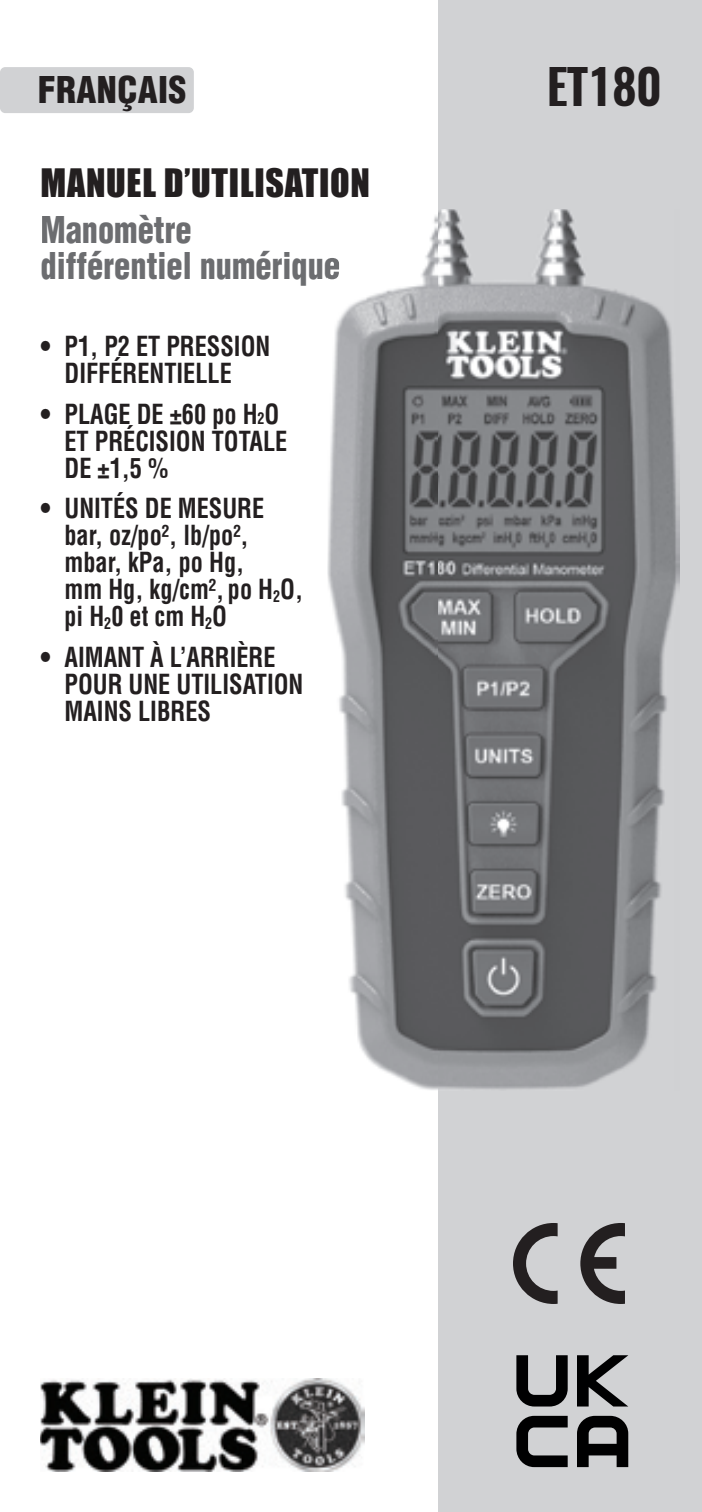
<style>
.page{position:relative;width:702px;height:1512px;background:#fff}
.page>*{position:absolute;margin:0;border:0;box-sizing:border-box;transform-origin:0 0}
.t1{font:600 48px "Oswald";letter-spacing:-.01em;color:#231f20}
.t2{font:900 condensed 36px/36px "Helvetica LT Std";color:#6c6d70;scale:.9 1}
.t3{font:36px "Impact";letter-spacing:.02em;color:#231f20}
.t4{font:900 condensed 36px "Helvetica LT Std";letter-spacing:.01em;color:#231f20}
.t5{font:700 condensed 27px/27px "Helvetica LT Std";color:#231f20;scale:.9 1}
.s1{font-size:15.6px}
</style>
<div class="page">
<div style="left:438px;top:0;width:264px;height:1512px;background:#d1d2d4"></div>
<img style="left:40px;top:1379px;width:324px;height:93px">
<img style="left:327px;top:209px;width:352px;height:881px">
<div style="left:0;top:67px;width:194px;height:46px;background:#d1d2d4;border-radius:5px"></div>
<img style="left:327px;top:251px;width:12px;height:34px">
<svg style="left:513px;top:1223px;width:112px;height:81px"></svg>
<svg style="left:516px;top:1355px;width:52px;height:52px"></svg>
<svg style="left:577px;top:1355px;width:51px;height:52px"></svg>
<svg style="left:516px;top:1416px;width:52px;height:51px"></svg>
<svg style="left:577px;top:1416px;width:51px;height:51px"></svg>
<h2 class="t4" style="left:38px;top:67px;width:150px">FRANÇAIS</h2>
<h1 class="t1" style="left:547px;top:53px;width:116px">ET180</h1>
<h2 class="t3" style="left:40px;top:155px;width:331px">MANUEL D’UTILISATION</h2>
<h2 class="t2" style="left:40px;top:211px;width:334px">Manomètre différentiel numérique</h2>
<p class="t5" style="left:40px;top:333px;width:257px;text-align:center">• P1, P2 ET PRESSION<br>DIFFÉRENTIELLE</p>
<p class="t5" style="left:65px;top:400px;width:249px;text-indent:-24px">• PLAGE DE ±60 po H<span class="s1">2</span>O<br>ET PRÉCISION TOTALE<br>DE ±1,5 %</p>
<p class="t5" style="left:65px;top:495px;width:267px;text-indent:-24px">• UNITÉS DE MESURE bar, oz/po², lb/po², mbar, kPa, po Hg,<br>mm Hg, kg/cm², po H<sub>2</sub>O, pi H<sub>2</sub>0 et cm H<sub>2</sub>O</p>
<p class="t5" style="left:64px;top:643px;width:267px;text-indent:-24px">• AIMANT À L’ARRIÈRE<br>POUR UNE UTILISATION<br>MAINS LIBRES</p>
</div>
